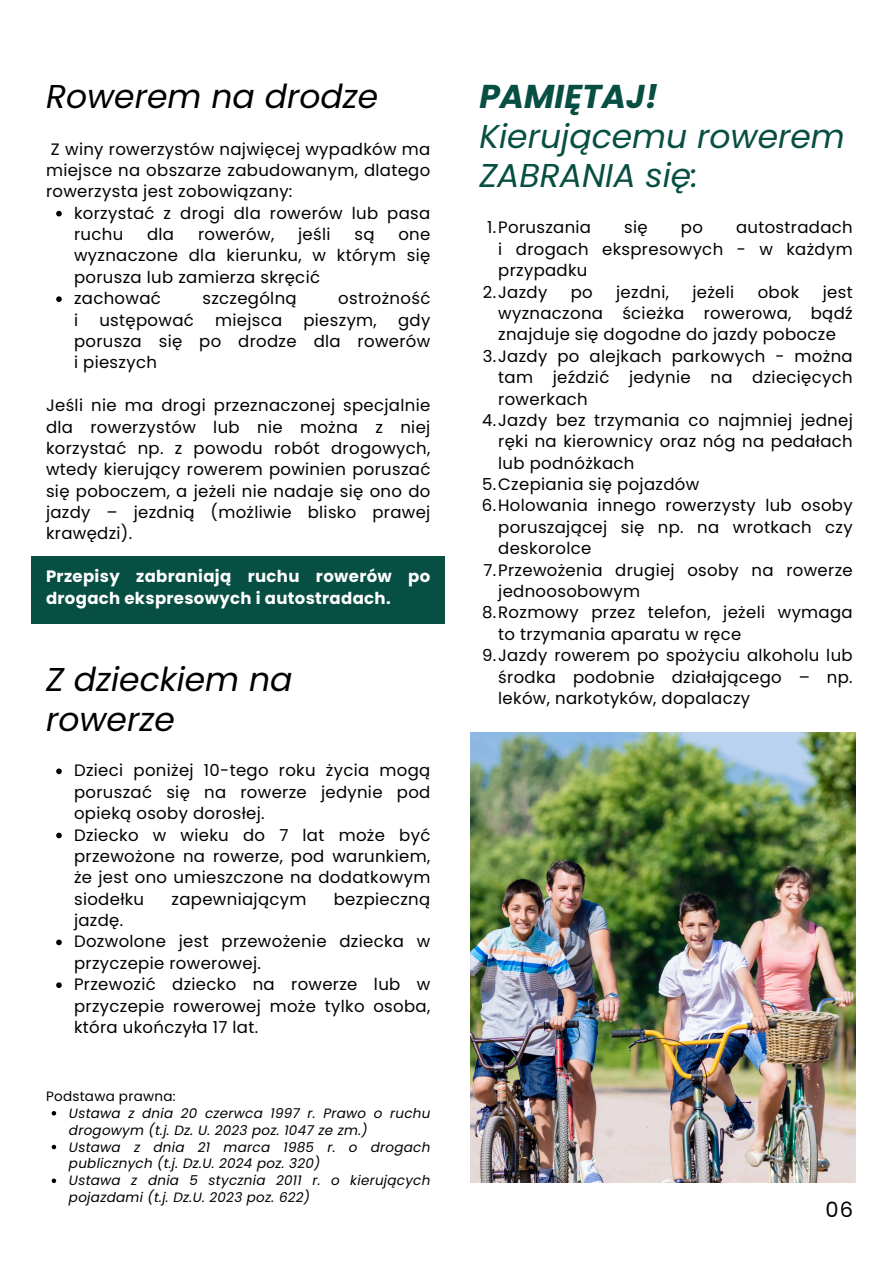
<style>
.page{position:relative;width:894px;height:1264px;background:#fff}
.page>*{position:absolute;margin:0;border:0;box-sizing:border-box;transform-origin:0 0}
.t1{font:italic 33px/39.3px "Poppins";color:#074e43}
.t2{font:italic 33px/39.3px "Poppins";color:#000}
.t3{font:21px "Poppins";color:#000}
.t4{font:16.5px/21.3px "Poppins";letter-spacing:.02em;color:#000;text-align:justify}
.t5{font:700 16.5px/21.3px "Poppins";letter-spacing:.02em;color:#fff}
.t6{font:italic 13.5px/16.8px "Poppins";letter-spacing:.02em;color:#000}
.t7{font:13.5px "Poppins";letter-spacing:.02em;color:#000}
.s1{font-weight:700}
</style>
<div class="page">
<div style="left:32px;top:556px;width:413px;height:67px;background:#074e43"></div>
<svg style="left:56px;top:211px;width:6px;height:5px"></svg>
<svg style="left:56px;top:296px;width:6px;height:6px"></svg>
<svg style="left:56px;top:768px;width:6px;height:6px"></svg>
<svg style="left:56px;top:832px;width:6px;height:6px"></svg>
<svg style="left:56px;top:939px;width:6px;height:6px"></svg>
<svg style="left:56px;top:982px;width:6px;height:6px"></svg>
<svg style="left:52px;top:1111px;width:4px;height:4px"></svg>
<svg style="left:52px;top:1144px;width:4px;height:5px"></svg>
<svg style="left:52px;top:1178px;width:4px;height:4px"></svg>
<img style="left:470px;top:732px;width:385px;height:450px">
<h1 class="t2" style="left:46px;top:77px;width:334px">Rowerem na drodze</h1>
<h3 class="t4" style="left:46px;top:138px;width:386px">Z winy rowerzystów najwięcej wypadków ma miejsce na obszarze zabudowanym, dlatego rowerzysta jest zobowiązany:</h3>
<p class="t4" style="left:74px;top:202px;width:357px">korzystać z drogi dla rowerów lub pasa ruchu</p>
<p class="t4" style="left:147px;top:224px;width:29px">dla</p>
<p class="t4" style="left:198px;top:224px;width:78px">rowerów,</p>
<p class="t4" style="left:298px;top:224px;width:34px">jeśli</p>
<p class="t4" style="left:354px;top:224px;width:22px">są</p>
<p class="t4" style="left:74px;top:224px;width:357px;text-indent:324px">one wyznaczone dla kierunku, w którym się porusza lub zamierza skręcić</p>
<p class="t4" style="left:74px;top:288px;width:88px">zachować</p>
<p class="t4" style="left:202px;top:288px;width:96px">szczególną</p>
<p class="t4" style="left:338px;top:288px;width:94px">ostrożność</p>
<p class="t4" style="left:74px;top:309px;width:6px">i</p>
<p class="t4" style="left:99px;top:309px;width:96px">ustępować</p>
<p class="t4" style="left:215px;top:309px;width:69px">miejsca</p>
<p class="t4" style="left:303px;top:309px;width:75px">pieszym,</p>
<p class="t4" style="left:74px;top:309px;width:357px;text-indent:324px">gdy porusza się po drodze dla rowerów i pieszych</p>
<h3 class="t4" style="left:46px;top:395px;width:386px">Jeśli nie ma drogi przeznaczonej specjalnie dla rowerzystów lub nie można z niej korzystać np. z powodu robót drogowych, wtedy kierujący rowerem powinien poruszać się poboczem, a jeżeli nie nadaje się ono do jazdy – jezdnią (możliwie blisko prawej krawędzi).</h3>
<h2 class="t5" style="left:46px;top:566px;width:386px">Przepisy zabraniają ruchu rowerów po drogach ekspresowych i autostradach.</h2>
<p class="t2" style="left:46px;top:660px;width:248px">Z dzieckiem na rowerze</p>
<p class="t4" style="left:74px;top:760px;width:357px">Dzieci poniżej 10-tego roku życia mogą poruszać się na rowerze jedynie pod opieką osoby dorosłej.</p>
<p class="t4" style="left:74px;top:824px;width:357px">Dziecko w wieku do 7 lat może być przewożone na rowerze, pod warunkiem, że jest ono umieszczone na dodatkowym siodełku</p>
<p class="t4" style="left:171px;top:888px;width:136px">zapewniającym</p>
<p class="t4" style="left:334px;top:888px;width:98px">bezpieczną</p>
<p class="t4" style="left:74px;top:909px;width:51px">jazdę.</p>
<p class="t4" style="left:74px;top:931px;width:357px">Dozwolone jest przewożenie dziecka w przyczepie rowerowej.</p>
<p class="t4" style="left:74px;top:973px;width:357px">Przewozić dziecko na rowerze lub w przyczepie rowerowej może tylko osoba, która ukończyła 17 lat.</p>
<p class="t7" style="left:46px;top:1086px;width:131px">Podstawa prawna:</p>
<p class="t6" style="left:69px;top:1104px;width:363px">Ustawa z dnia 20 czerwca 1997 r. Prawo o ruchu drogowym (t.j. Dz. U. 2023 poz. 1047 ze zm.)</p>
<p class="t6" style="left:69px;top:1138px;width:363px">Ustawa z dnia 21 marca 1985 r. o drogach publicznych (t.j. Dz.U. 2024 poz. 320)</p>
<p class="t6" style="left:69px;top:1172px;width:363px">Ustawa z dnia 5 stycznia 2011 r. o kierujących pojazdami (t.j. Dz.U. 2023 poz. 622)</p>
<p class="t1" style="left:479px;top:77px;width:367px"><span class="s1">PAMIĘTAJ!<br></span>Kierującemu rowerem<br>ZABRANIA się:</p>
<h1 class="t4" style="left:487px;top:217px;width:105px">1.Poruszania</h1>
<h1 class="t4" style="left:624px;top:217px;width:25px">się</h1>
<h1 class="t4" style="left:680px;top:217px;width:24px">po</h1>
<h1 class="t4" style="left:498px;top:217px;width:356px;text-indent:238px">autostradach i drogach ekspresowych - w każdym przypadku</h1>
<p class="t4" style="left:483px;top:281px;width:66px">2.Jazdy</p>
<p class="t4" style="left:570px;top:281px;width:24px">po</p>
<p class="t4" style="left:616px;top:281px;width:54px">jezdni,</p>
<p class="t4" style="left:692px;top:281px;width:43px">jeżeli</p>
<p class="t4" style="left:757px;top:281px;width:43px">obok</p>
<p class="t4" style="left:498px;top:281px;width:356px;text-indent:324px">jest wyznaczona ścieżka rowerowa, bądź znajduje się dogodne do jazdy pobocze</p>
<p class="t4" style="left:498px;top:345px;width:356px;text-indent:-15px">3.Jazdy po alejkach parkowych - można tam jeździć jedynie na dziecięcych rowerkach</p>
<p class="t4" style="left:498px;top:409px;width:356px;text-indent:-16px">4.Jazdy bez trzymania co najmniej jednej ręki na kierownicy oraz nóg na pedałach lub podnóżkach</p>
<p class="t4" style="left:482px;top:473px;width:218px">5.Czepiania się pojazdów</p>
<p class="t4" style="left:498px;top:495px;width:356px;text-indent:-16px">6.Holowania innego rowerzysty lub osoby poruszającej się np. na wrotkach czy deskorolce</p>
<p class="t4" style="left:498px;top:559px;width:356px;text-indent:-15px">7.Przewożenia drugiej osoby na rowerze jednoosobowym</p>
<p class="t4" style="left:498px;top:602px;width:356px;text-indent:-16px">8.Rozmowy przez telefon, jeżeli wymaga to trzymania aparatu w ręce</p>
<p class="t4" style="left:498px;top:644px;width:356px;text-indent:-16px">9.Jazdy rowerem po spożyciu alkoholu lub środka podobnie działającego – np. leków, narkotyków, dopalaczy</p>
<h1 class="t3" style="left:825px;top:1194px;width:29px">06</h1>
</div>
